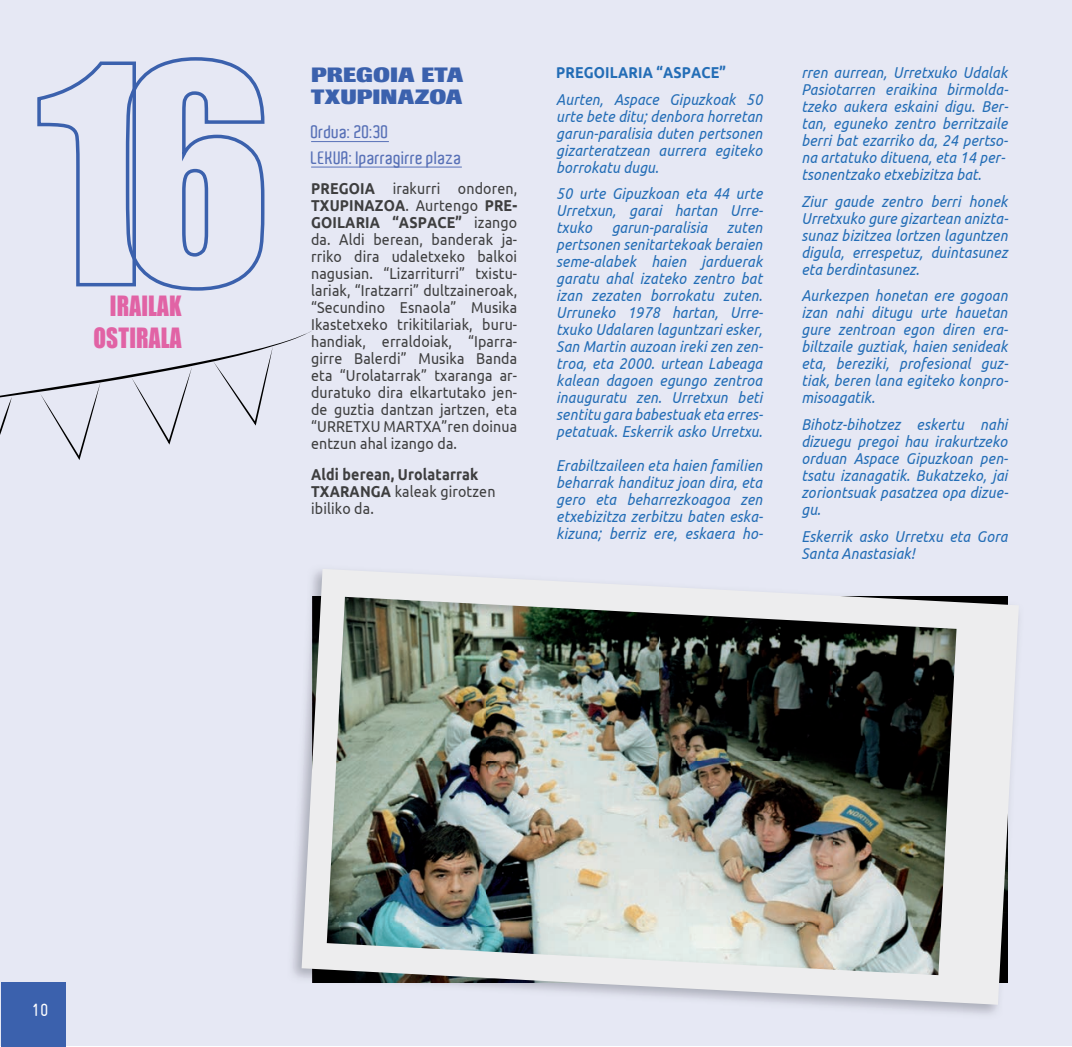
<style>
.page{position:relative;width:1072px;height:1047px;background:#fff}
.page>*{position:absolute;margin:0;border:0;box-sizing:border-box;transform-origin:0 0}
.t1{font:25.72px/32.2px "Impact";letter-spacing:.01em;color:#e163a5;text-align:right;scale:.9 1}
.t2{font:800 20.47px/22.2px "Imago";letter-spacing:.005em;color:#3b61ad;scale:1.1 1}
.t3{font:600 17.5px/25.6px "Aldoelis";letter-spacing:.01em;color:#5871b7}
.t4{font:condensed 17.5px "Gravur";color:#fff}
.t5{font:italic 15.75px/17px "Ubuntu";letter-spacing:.01em;color:#236db6;text-align:justify;scale:.9 1}
.t6{font:15.75px/17px "Ubuntu";letter-spacing:.01em;color:#3e3e3f;text-align:justify;scale:.9 1}
.t7{font:700 15.75px/17px "Ubuntu";letter-spacing:.01em;color:#3e3e3f;scale:.9 1}
.t8{font:700 15.75px "Ubuntu";letter-spacing:.01em;color:#236db6;scale:.9 1}
.s1{font-weight:700}
.s2{font-weight:400}
</style>
<div class="page">
<div style="left:0;top:1px;width:1071px;height:1045px;background:#e6e8f4"></div>
<div style="left:1px;top:982px;width:65px;height:65px;background:#3b61ad"></div>
<svg style="left:37px;top:57px;width:228px;height:234px"></svg>
<svg style="left:0;top:331px;width:312px;height:129px"></svg>
<hr style="left:311px;top:141px;width:78px;height:1px;background:#5871b7">
<hr style="left:311px;top:167px;width:151px;height:1px;background:#5871b7">
<img style="left:301px;top:570px;width:717px;height:434px">
<h1 class="t1" style="left:93px;top:290px;width:99px">IRAILAK<br>OSTIRALA</h1>
<p class="t2" style="left:311px;top:63px;width:140px">PREGOIA ETA<br>TXUPINAZOA</p>
<p class="t3" style="left:311px;top:121px;width:152px">Ordua: 20:30<br>LEKUA: Iparragirre plaza</p>
<p class="t6" style="left:311px;top:180px;width:230px"><span class="s1">PREGOIA</span> irakurri ondoren, <span class="s1">TXUPINAZOA</span>. Aurtengo <span class="s1">PRE-GOILARIA IASPACE?</span> izango da. Aldi berean, banderak ja&shy;rriko dira udaletxeko balkoi nagusian. 7Lizarriturri&lt; txistu&shy;lariak, 7Iratzarri&lt; dultzaineroak, 7Secundino Esnaola&lt; Musika Ikastetxeko trikitilariak, buru&shy;handiak, erraldoiak, 7Iparra&shy;girre Balerdi&lt; Musika Banda eta 7Urolatarrak&lt; txaranga ar&shy;duratuko dira elkartutako jen&shy;de guztia dantzan jartzen, eta 7URRETXU MARTXA&lt;ren doinua entzun ahal izango da.</p>
<p class="t7" style="left:311px;top:466px;width:206px">Aldi berean, Urolatarrak<br>TXARANGA <span class="s2">kaleak girotzen ibiliko da.</span></p>
<p class="t8" style="left:556px;top:63px;width:190px">PREGOILARIA IASPACE?</p>
<p class="t5" style="left:556px;top:90px;width:230px">Aurten, Aspace Gipuzkoak 50 urte bete ditu; denbora horretan garun-paralisia duten pertsonen gizarteratzean aurrera egiteko borrokatu dugu.</p>
<p class="t5" style="left:556px;top:185px;width:231px">50 urte Gipuzkoan eta 44 urte Urretxun, garai hartan Urre&shy;txuko garun-paralisia zuten pertsonen senitartekoak beraien seme-alabek haien jarduerak garatu ahal izateko zentro bat izan zezaten borrokatu zuten.<br>Urruneko 1978 hartan, Urre&shy;txuko Udalaren laguntzari esker, San Martin auzoan ireki zen zen&shy;troa, eta 2000. urtean Labeaga kalean dagoen egungo zentroa inauguratu zen. Urretxun beti sentitu gara babestuak eta erres&shy;petatuak. Eskerrik asko Urretxu.</p>
<p class="t5" style="left:556px;top:457px;width:231px">Erabiltzaileen eta haien familien beharrak handituz joan dira, eta gero eta beharrezkoagoa zen etxebizitza zerbitzu baten eska&shy;kizuna; berriz ere, eskaera ho-</p>
<p class="t5" style="left:801px;top:63px;width:231px;text-align:left">rren aurrean, Urretxuko Udalak<br>Pasiotarren eraikina birmolda&shy;tzeko aukera eskaini digu. Ber&shy;tan, eguneko zentro berritzaile berri bat ezarriko da, 24 pertso&shy;na artatuko dituena, eta 14 per&shy;tsonentzako etxebizitza bat.</p>
<p class="t5" style="left:801px;top:192px;width:231px">Ziur gaude zentro berri honek Urretxuko gure gizartean anizta&shy;sunaz bizitzea lortzen laguntzen digula, errespetuz, duintasunez eta berdintasunez.</p>
<p class="t5" style="left:801px;top:287px;width:231px">Aurkezpen honetan ere gogoan izan nahi ditugu urte hauetan gure zentroan egon diren era&shy;biltzaile guztiak, haien senideak eta, bereziki, profesional guz&shy;tiak, beren lana egiteko konpro&shy;misoagatik.</p>
<p class="t5" style="left:801px;top:416px;width:231px">Bihotz-bihotzez eskertu nahi dizuegu pregoi hau irakurtzeko orduan Aspace Gipuzkoan pen&shy;tsatu izanagatik. Bukatzeko, jai zoriontsuak pasatzea opa dizue&shy;gu.</p>
<p class="t5" style="left:801px;top:528px;width:230px">Eskerrik asko Urretxu eta Gora<br>Santa Anastasiak!</p>
<p class="t4" style="left:32px;top:1000px;width:18px">10</p>
</div>
